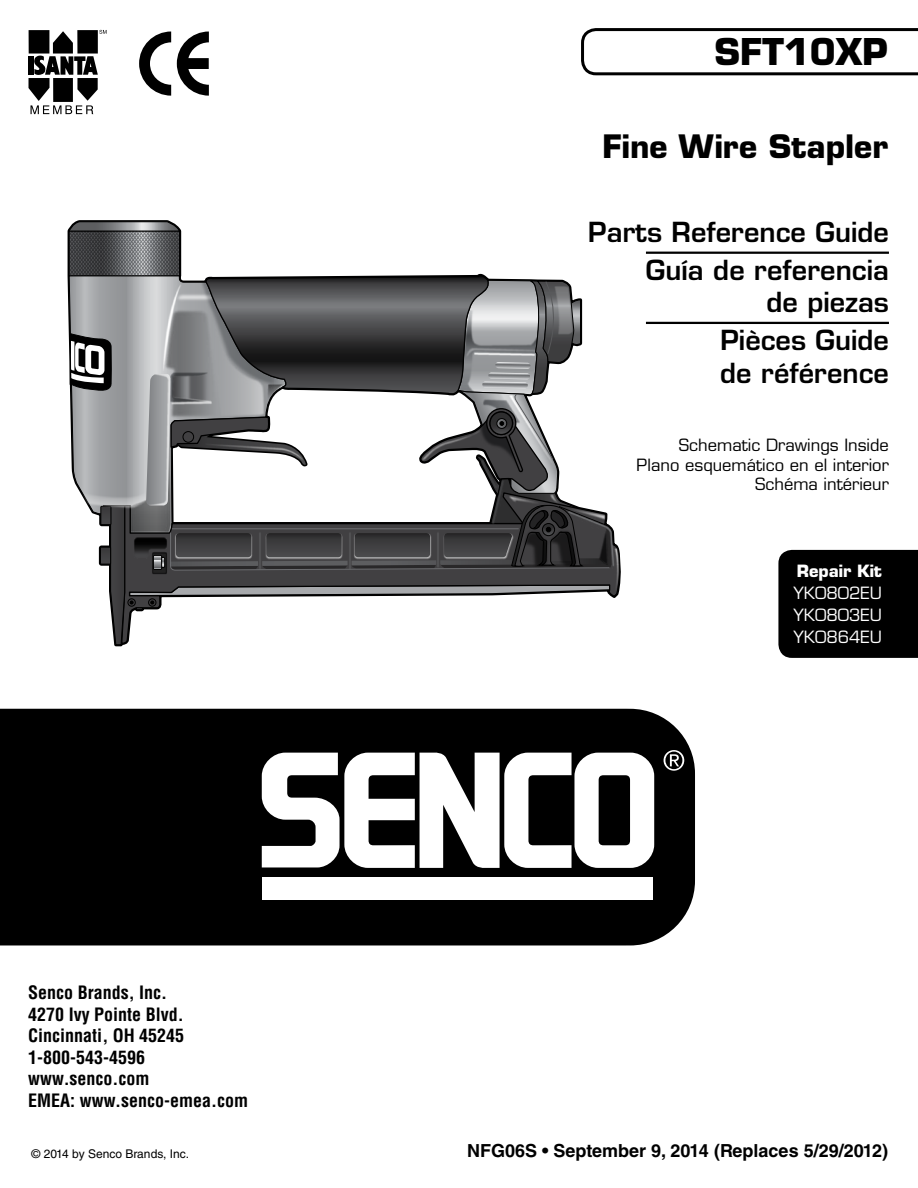
<style>
.page{position:relative;width:918px;height:1188px;background:#fff}
.page>*{position:absolute;margin:0;border:0;box-sizing:border-box;transform-origin:0 0}
.t1{font:700 36px "Eurostile LT Std";color:#000}
.t2{font:700 31.5px "Eurostile LT Std";color:#000}
.t3{font:600 27px/37.8px "Eurostile LT Std";color:#000;text-align:right}
.t4{font:700 condensed 18px/21.6px "Helvetica LT Std";color:#000}
.t5{font:700 18px "Helvetica LT Std";color:#000}
.t6{font:16.5px/19.8px "Eurostile LT Std";color:#000;text-align:right}
.t7{font:16.5px/22px "Eurostile LT Std";color:#fff;text-align:justify}
.t8{font:700 16.5px "Eurostile LT Std";color:#fff}
.t9{font:12px "Helvetica LT Std";color:#000}
</style>
<div class="page">
<div style="left:0;top:709px;width:695px;height:236px;background:#000"></div>
<div style="left:262px;top:877px;width:391px;height:22px;background:#fff"></div>
<svg style="left:664px;top:750px;width:20px;height:21px"></svg>
<svg style="left:262px;top:752px;width:392px;height:116px"></svg>
<hr style="left:646px;top:252px;width:243px;height:2px;background:#000">
<hr style="left:646px;top:322px;width:243px;height:2px;background:#000">
<svg style="left:139px;top:31px;width:32px;height:65px"></svg>
<svg style="left:177px;top:32px;width:32px;height:64px"></svg>
<div style="left:28px;top:56px;width:5px;height:19px;background:#000"></div>
<svg style="left:29px;top:30px;width:78px;height:84px"></svg>
<svg style="left:581px;top:28px;width:337px;height:48px"></svg>
<div style="left:778px;top:550px;width:140px;height:108px;background:#000"></div>
<img style="left:612px;top:593px;width:7px;height:5px">
<img style="left:612px;top:527px;width:9px;height:66px">
<svg style="left:68px;top:221px;width:544px;height:425px"></svg>
<img style="left:526px;top:257px;width:75px;height:106px">
<p class="t4" style="left:28px;top:982px;width:221px">Senco Brands, Inc.<br>4270 Ivy Pointe Blvd.<br>Cincinnati, OH 45245<br>1-800-543-4596 www.senco.com<br>EMEA: www.senco-emea.com</p>
<p class="t9" style="left:32px;top:1147px;width:159px">© 2014 by Senco Brands, Inc.</p>
<h1 class="t1" style="left:714px;top:30px;width:175px">SFT10XP</h1>
<h2 class="t2" style="left:603px;top:127px;width:287px">Fine Wire Stapler</h2>
<h3 class="t3" style="left:588px;top:213px;width:302px">Parts Reference Guide<br>Guía de referencia</h3>
<h3 class="t3" style="left:720px;top:284px;width:170px">de piezas<br>Pièces Guide</h3>
<h3 class="t3" style="left:720px;top:354px;width:170px">de référence</h3>
<p class="t6" style="left:637px;top:435px;width:254px">Schematic Drawings Inside<br>Plano esquemático en el interior<br>Schéma intérieur</p>
<p class="t8" style="left:797px;top:561px;width:87px">Repair Kit</p>
<p class="t7" style="left:793px;top:582px;width:90px">YK0802EU YK0803EU YK0864EU</p>
<p class="t5" style="left:467px;top:1140px;width:422px">NFG06S • September 9, 2014 (Replaces 5/29/2012)</p>
</div>
